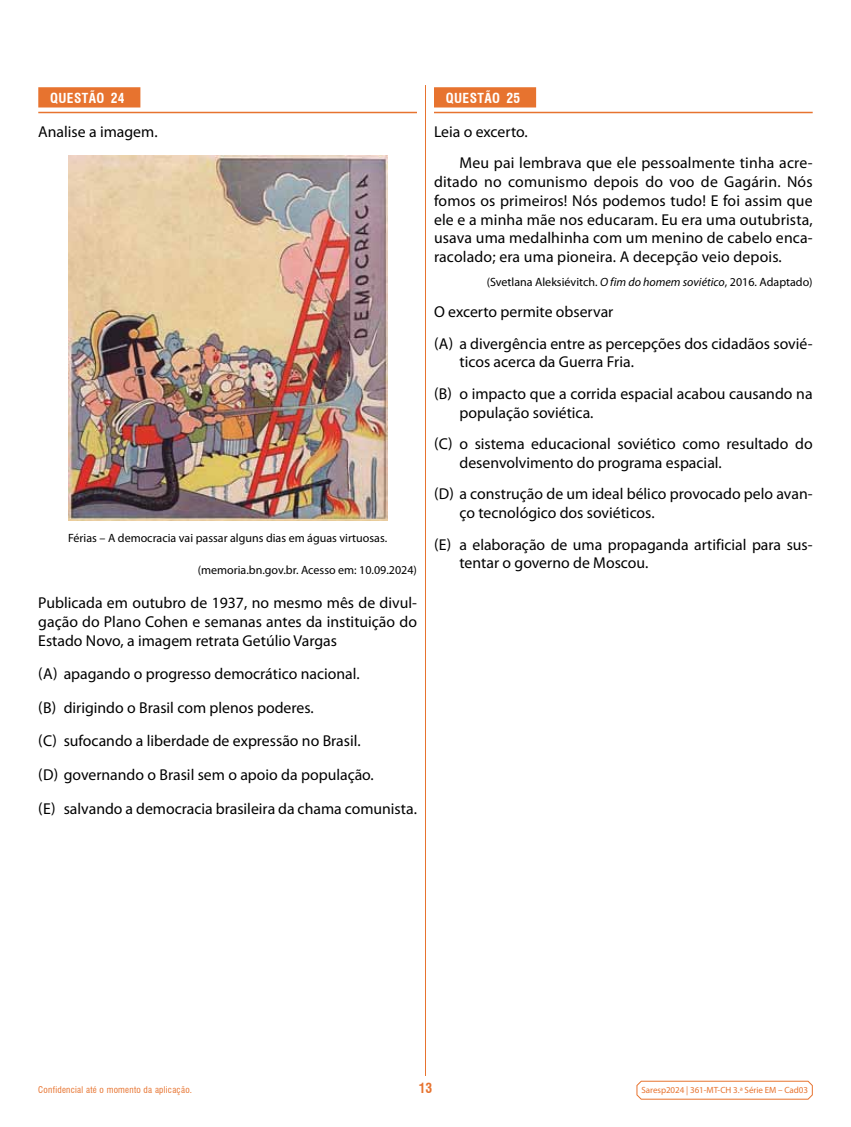
<style>
.page{position:relative;width:851px;height:1127px;background:#fff}
.page>*{position:absolute;margin:0;border:0;box-sizing:border-box;transform-origin:0 0}
.t1{font:15.75px/31.5px "Myriad Pro";color:#000}
.t2{font:700 condensed 13.5px "Swiss 721 BT";letter-spacing:.03em;color:#fff}
.t3{font:700 condensed 13.5px "Swiss 721 BT";color:#e7732f}
.t4{font:12px "Myriad Pro";color:#000}
.t5{font:9px "Myriad Pro";letter-spacing:-.005em;color:#e7732f}
.t6{font:condensed 9px "Swiss 721 BT";letter-spacing:.03em;color:#e7732f}
.s1{font-style:italic}
</style>
<div class="page">
<svg style="left:636px;top:1080px;width:177px;height:20px"></svg>
<hr style="left:425px;top:85px;width:1px;height:991px;background:#e7732f">
<div style="left:434px;top:87px;width:102px;height:20px;background:#e7732f"></div>
<hr style="left:434px;top:112px;width:378px;height:1px;background:#e7732f">
<div style="left:38px;top:87px;width:102px;height:20px;background:#e7732f"></div>
<hr style="left:38px;top:112px;width:379px;height:1px;background:#e7732f">
<img style="left:68px;top:156px;width:319px;height:364px">
<p class="t2" style="left:50px;top:90px;width:76px">QUESTÃO 24</p>
<p class="t1" style="left:38px;top:116px;width:121px">Analise a imagem.</p>
<p class="t4" style="left:68px;top:531px;width:320px">Férias – A democracia vai passar alguns dias em águas virtuosas.</p>
<p class="t4" style="left:198px;top:563px;width:221px">(memoria.bn.gov.br. Acesso em: 10.09.2024)</p>
<p class="t1" style="left:38px;top:593px;width:380px;line-height:18.8px;text-align:justify">Publicada em outubro de 1937, no mesmo mês de divul&shy;gação do Plano Cohen e semanas antes da instituição do Estado Novo, a imagem retrata Getúlio Vargas</p>
<p class="t1" style="left:38px;top:657px;width:380px;line-height:33.6px">(A) apagando o progresso democrático nacional.<br>(B) dirigindo o Brasil com plenos poderes.<br>(C) sufocando a liberdade de expressão no Brasil.<br>(D) governando o Brasil sem o apoio da população.<br>(E) salvando a democracia brasileira da chama comunista.</p>
<p class="t2" style="left:446px;top:90px;width:76px">QUESTÃO 25</p>
<p class="t1" style="left:459px;top:116px;width:354px;text-indent:-26px">Leia o excerto.<br>Meu pai lembrava que ele pessoalmente tinha acre-</p>
<p class="t1" style="left:434px;top:172px;width:380px;line-height:18.8px;text-align:justify">ditado no comunismo depois do voo de Gagárin. Nós fomos os primeiros! Nós podemos tudo! E foi assim que ele e a minha mãe nos educaram. Eu era uma outubrista, usava uma medalhinha com um menino de cabelo enca&shy;racolado; era uma pioneira. A decepção veio depois.</p>
<p class="t4" style="left:486px;top:274px;width:327px">(Svetlana Aleksiévitch. <span class="s1">O fim do homem soviético</span>, 2016. Adaptado)</p>
<p class="t1" style="left:434px;top:296px;width:380px">O excerto permite observar<br>(A) a divergência entre as percepções dos cidadãos sovié-</p>
<p class="t1" style="left:434px;top:346px;width:380px;text-indent:26px">ticos acerca da Guerra Fria.<br>(B) o impacto que a corrida espacial acabou causando na</p>
<p class="t1" style="left:434px;top:396px;width:380px;text-indent:26px">população soviética.<br>(C) o sistema educacional soviético como resultado do</p>
<p class="t1" style="left:434px;top:447px;width:380px;text-indent:26px">desenvolvimento do programa espacial.<br>(D) a construção de um ideal bélico provocado pelo avan-</p>
<p class="t1" style="left:434px;top:497px;width:380px;text-indent:26px">ço tecnológico dos soviéticos.<br>(E) a elaboração de uma propaganda artificial para sus-</p>
<p class="t1" style="left:459px;top:547px;width:190px">tentar o governo de Moscou.</p>
<p class="t6" style="left:38px;top:1084px;width:155px">Confidencial até o momento da aplicação.</p>
<p class="t3" style="left:418px;top:1079px;width:15px">13</p>
<p class="t5" style="left:641px;top:1084px;width:168px">Saresp2024 | 361-MT-CH 3.ª Série EM – Cad03</p>
</div>
